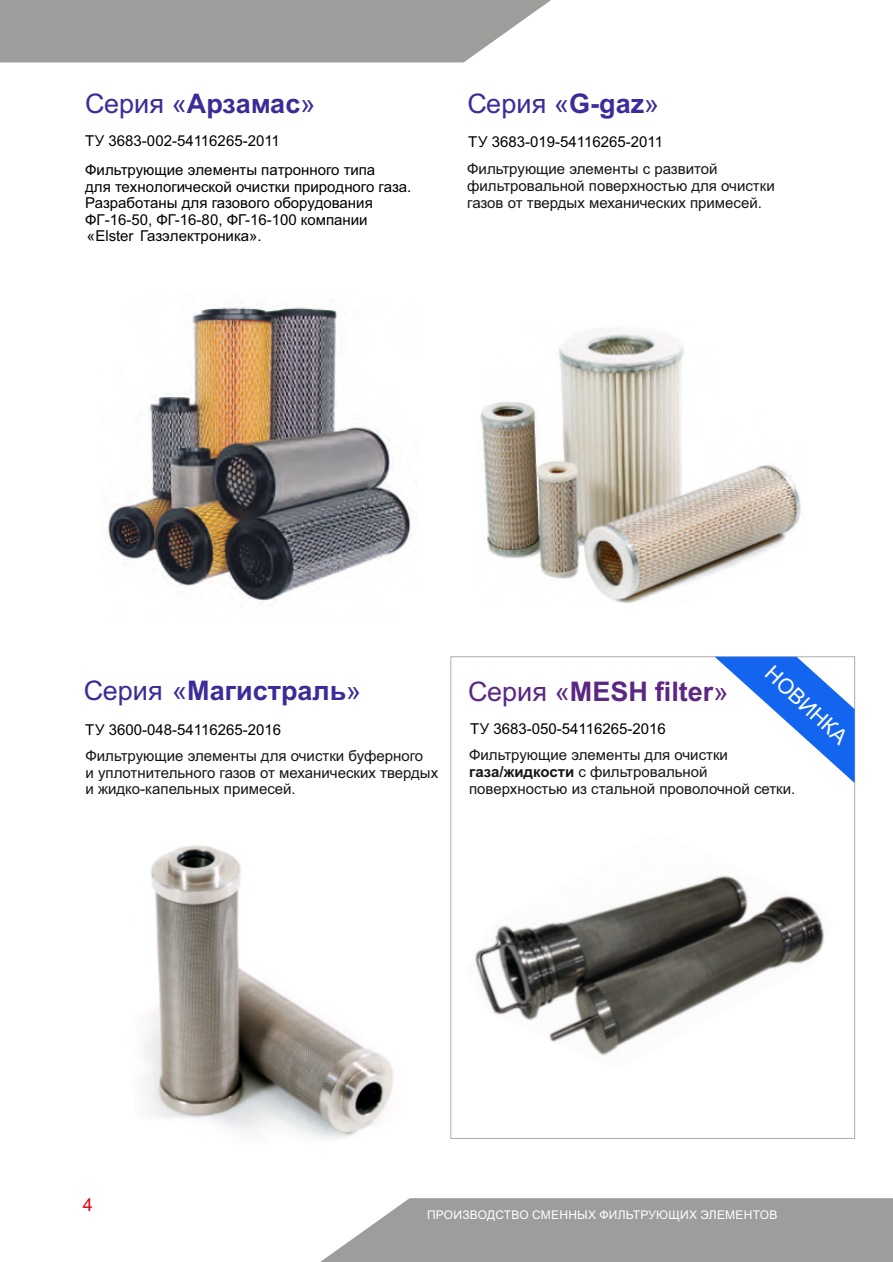
<style>
.page{position:relative;width:893px;height:1262px;background:#fff}
.page>*{position:absolute;margin:0;border:0;box-sizing:border-box;transform-origin:0 0}
.t1{font:27px "Arial";color:#3c2b99}
.t2{font:700 27px "Arial";color:#3c2b99}
.t3{font:700 27px "Arial";color:#5b2782}
.t4{font:21.3px "Arial";color:#fff}
.t5{font:18px "Arial";color:#e30613}
.t6{font:15px/16.8px "Arial";color:#151616}
.t7{font:15px/16.5px "Arial";color:#000}
.t8{font:12px "Arial";letter-spacing:.02em;color:#fff}
.s1{font-weight:700}
.s2{font-weight:400}
</style>
<div class="page">
<svg style="left:714px;top:657px;width:140px;height:126px"></svg>
<svg style="left:320px;top:1198px;width:573px;height:64px;background:#a5a5a4"></svg>
<svg style="left:0;top:0;width:551px;height:62px;background:#a4a4a3"></svg>
<img style="left:107px;top:303px;width:304px;height:298px">
<img style="left:480px;top:329px;width:321px;height:274px">
<img style="left:144px;top:845px;width:249px;height:294px">
<img style="left:474px;top:875px;width:351px;height:181px">
<h1 class="t1" style="left:85px;top:94px;width:232px">Серия «<span class="s1">Арзамас</span>»</h1>
<h1 class="t1" style="left:467px;top:93px;width:193px">Серия «<span class="s1">G-gaz</span>»</h1>
<p class="t7" style="left:468px;top:134px;width:196px">ТУ 3683-019-54116265-2011</p>
<p class="t6" style="left:467px;top:162px;width:309px">Фильтрующие элементы с развитой фильтровальной поверхностью для очистки газов от твердых механических примесей.</p>
<p class="t7" style="left:85px;top:128px;width:292px;line-height:28.8px">ТУ 3683-002-54116265-2011<br>Фильтрующие элементы патронного типа</p>
<p class="t7" style="left:85px;top:179px;width:328px">для технологической очистки природного газа.<br>Разработаны для газового оборудования ФГ-16-50, ФГ-16-80, ФГ-16-100 компании «Elster Газэлектроника».</p>
<h1 class="t2" style="left:84px;top:680px;width:279px"><span class="s2">Серия «</span>Магистраль<span class="s2">»</span></h1>
<p class="t7" style="left:85px;top:723px;width:197px">ТУ 3600-048-54116265-2016</p>
<p class="t6" style="left:85px;top:748px;width:354px">Фильтрующие элементы для очистки буферного<br>и уплотнительного газов от механических твердых и жидко-капельных примесей.</p>
<h2 class="t4" style="left:774px;top:663px;width:105px;rotate:43deg">НОВИНКА</h2>
<h1 class="t3" style="left:468px;top:681px;width:262px"><span class="s2">Серия «</span>MESH filter<span class="s2">»</span></h1>
<p class="t7" style="left:470px;top:722px;width:197px">ТУ 3683-050-54116265-2016</p>
<p class="t6" style="left:469px;top:748px;width:328px">Фильтрующие элементы для очистки <span class="s1">газа/жидкости</span> с фильтровальной поверхностью из стальной проволочной сетки.</p>
<p class="t5" style="left:83px;top:1197px;width:12px">4</p>
<p class="t8" style="left:427px;top:1209px;width:352px">ПРОИЗВОДСТВО СМЕННЫХ ФИЛЬТРУЮЩИХ ЭЛЕМЕНТОВ</p>
</div>
